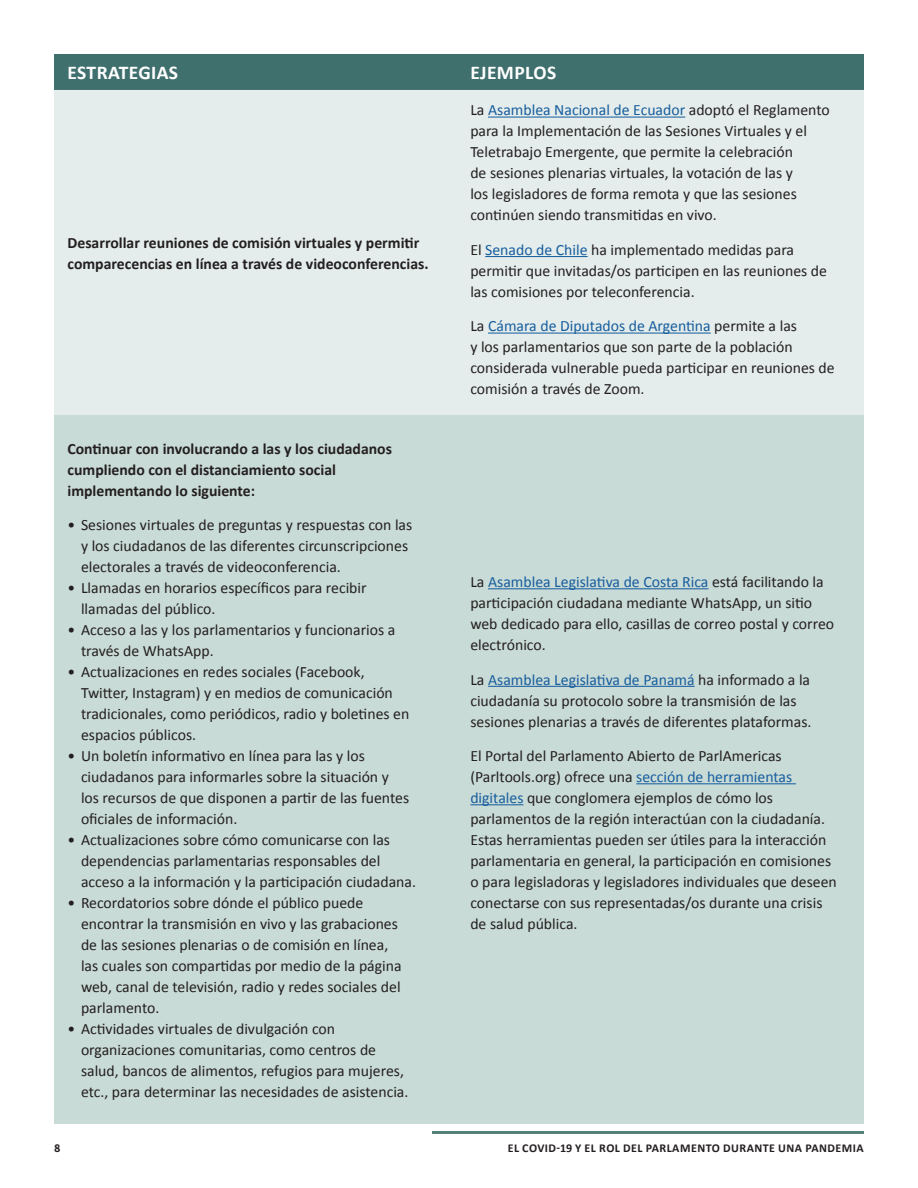
<style>
.page{position:relative;width:918px;height:1188px;background:#fff}
.page>*{position:absolute;margin:0;border:0;box-sizing:border-box;transform-origin:0 0}
.Titulo_Tabla{font:700 19.5px "Calibri";letter-spacing:.02em;color:#fff}
.Text_table{font:15.75px/21px "Calibri";color:#231f20}
.Text_table-2{font:700 15.75px/21px "Calibri";color:#231f20}
.t1{font:700 12px "Calibri";letter-spacing:.04em;color:#231f20}
.t2{font:700 12px "Source Sans Pro";color:#231f20}
.s1{color:#175d9e}
</style>
<div class="page">
<hr style="left:432px;top:1131px;width:432px;height:3px;background:#558278">
<div style="left:54px;top:54px;width:810px;height:36px;background:#40706e"></div>
<div style="left:54px;top:90px;width:810px;height:325px;background:#e4edeb"></div>
<div style="left:54px;top:415px;width:810px;height:709px;background:#c9dbd6"></div>
<hr style="left:488px;top:117px;width:197px;height:1px;background:#175d9e">
<hr style="left:485px;top:256px;width:103px;height:1px;background:#175d9e">
<hr style="left:488px;top:333px;width:223px;height:1px;background:#175d9e">
<hr style="left:488px;top:588px;width:221px;height:1px;background:#175d9e">
<hr style="left:488px;top:686px;width:207px;height:1px;background:#175d9e">
<hr style="left:636px;top:783px;width:160px;height:1px;background:#175d9e">
<hr style="left:470px;top:804px;width:53px;height:1px;background:#175d9e">
<p class="Titulo_Tabla" style="left:68px;top:60px;width:112px">ESTRATEGIAS</p>
<p class="Titulo_Tabla" style="left:470px;top:60px;width:87px">EJEMPLOS</p>
<p class="Text_table-2" style="left:68px;top:232px;width:363px">Desarrollar reuniones de comisión virtuales y permitir comparecencias en línea a través de videoconferencias.</p>
<p class="Text_table-2" style="left:68px;top:438px;width:326px">Continuar con involucrando a las y los ciudadanos cumpliendo con el distanciamiento social implementando lo siguiente:</p>
<p class="Text_table" style="left:81px;top:514px;width:333px;text-indent:-14px">• Sesiones virtuales de preguntas y respuestas con las y los ciudadanos de las diferentes circunscripciones electorales a través de videoconferencia.</p>
<p class="Text_table" style="left:81px;top:577px;width:287px;text-indent:-14px">• Llamadas en horarios específicos para recibir llamadas del público.</p>
<p class="Text_table" style="left:81px;top:619px;width:316px;text-indent:-14px">• Acceso a las y los parlamentarios y funcionarios a través de WhatsApp.</p>
<p class="Text_table" style="left:81px;top:661px;width:330px;text-indent:-14px">• Actualizaciones en redes sociales (Facebook, Twitter, Instagram) y en medios de comunicación tradicionales, como periódicos, radio y boletines en espacios públicos.</p>
<p class="Text_table" style="left:81px;top:745px;width:330px;text-indent:-14px">• Un boletín informativo en línea para las y los ciudadanos para informarles sobre la situación y los recursos de que disponen a partir de las fuentes oficiales de información.</p>
<p class="Text_table" style="left:81px;top:829px;width:337px;text-indent:-14px">• Actualizaciones sobre cómo comunicarse con las dependencias parlamentarias responsables del acceso a la información y la participación ciudadana.</p>
<p class="Text_table" style="left:81px;top:892px;width:322px;text-indent:-14px">• Recordatorios sobre dónde el público puede encontrar la transmisión en vivo y las grabaciones de las sesiones plenarias o de comisión en línea, las cuales son compartidas por medio de la página web, canal de televisión, radio y redes sociales del parlamento.</p>
<p class="Text_table" style="left:81px;top:1018px;width:329px;text-indent:-14px">• Actividades virtuales de divulgación con organizaciones comunitarias, como centros de salud, bancos de alimentos, refugios para mujeres, etc., para determinar las necesidades de asistencia.</p>
<p class="Text_table" style="left:470px;top:100px;width:361px">La <span class="s1">Asamblea Nacional de Ecuador</span> adoptó el Reglamento para la Implementación de las Sesiones Virtuales y el Teletrabajo Emergente, que permite la celebración<br>de sesiones plenarias virtuales, la votación de las y<br>los legisladores de forma remota y que las sesiones continúen siendo transmitidas en vivo.</p>
<p class="Text_table" style="left:470px;top:239px;width:358px">El <span class="s1">Senado de Chile</span> ha implementado medidas para permitir que invitadas/os participen en las reuniones de las comisiones por teleconferencia.</p>
<p class="Text_table" style="left:470px;top:316px;width:366px">La <span class="s1">Cámara de Diputados de Argentina</span> permite a las<br>y los parlamentarios que son parte de la población considerada vulnerable pueda participar en reuniones de comisión a través de Zoom.</p>
<p class="Text_table" style="left:470px;top:571px;width:365px">La <span class="s1">Asamblea Legislativa de Costa Rica</span> está facilitando la participación ciudadana mediante WhatsApp, un sitio web dedicado para ello, casillas de correo postal y correo electrónico.</p>
<p class="Text_table" style="left:470px;top:669px;width:343px">La <span class="s1">Asamblea Legislativa de Panamá</span> ha informado a la ciudadanía su protocolo sobre la transmisión de las sesiones plenarias a través de diferentes plataformas.</p>
<p class="Text_table" style="left:470px;top:745px;width:368px">El Portal del Parlamento Abierto de ParlAmericas (Parltools.org) ofrece una <span class="s1">sección de herramientas digitales</span> que conglomera ejemplos de cómo los parlamentos de la región interactúan con la ciudadanía.<br>Estas herramientas pueden ser útiles para la interacción parlamentaria en general, la participación en comisiones o para legisladoras y legisladores individuales que deseen conectarse con sus representadas/os durante una crisis de salud pública.</p>
<p class="t2" style="left:54px;top:1140px;width:8px">8</p>
<p class="t1" style="left:508px;top:1140px;width:358px">EL COVID-19 Y EL ROL DEL PARLAMENTO DURANTE UNA PANDEMIA</p>
</div>
